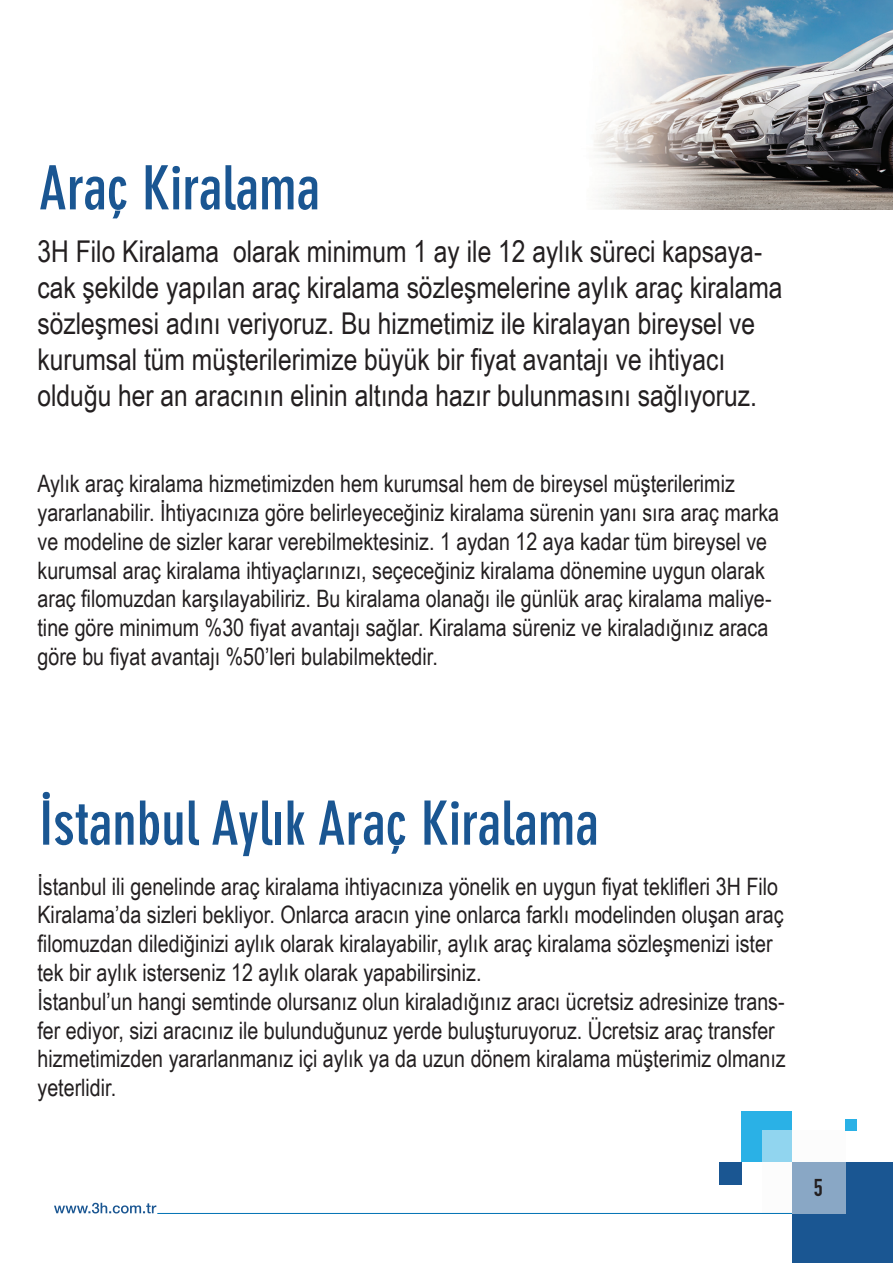
<style>
.page{position:relative;width:893px;height:1263px;background:#fff}
.page>*{position:absolute;margin:0;border:0;box-sizing:border-box;transform-origin:0 0}
.t1{font:60px "DIN Grotesk Std Bold Cn";color:#1a5692}
.t2{font:30px/36px "Arial Narrow";color:#231f20}
.t3{font:24px/28.8px "Arial Narrow";color:#231f20}
.t4{font:24px "DIN Engschrift Std";color:#231f20}
</style>
<div class="page">
<div style="left:792px;top:1162px;width:101px;height:101px;background:#1a5692"></div>
<div style="left:741px;top:1111px;width:51px;height:51px;background:#2ab1e6"></div>
<svg style="left:762px;top:1131px;width:83px;height:83px"></svg>
<div style="left:719px;top:1162px;width:22px;height:22px;background:#1a5692"></div>
<div style="left:845px;top:1120px;width:12px;height:11px;background:#2ab1e6"></div>
<svg style="left:54px;top:1203px;width:102px;height:10px"></svg>
<hr style="left:157px;top:1213px;width:635px;height:1px;background:#0072b4">
<img style="left:594px;top:0;width:299px;height:209px">
<h1 class="t1" style="left:39px;top:153px;width:283px">Araç Kiralama</h1>
<p class="t2" style="left:38px;top:232px;width:747px">3H Filo Kiralama olarak minimum 1 ay ile 12 aylık süreci kapsaya&shy;cak şekilde yapılan araç kiralama sözleşmelerine aylık araç kiralama sözleşmesi adını veriyoruz. Bu hizmetimiz ile kiralayan bireysel ve kurumsal tüm müşterilerimize büyük bir fiyat avantajı ve ihtiyacı olduğu her an aracının elinin altında hazır bulunmasını sağlıyoruz.</p>
<p class="t3" style="left:38px;top:468px;width:743px">Aylık araç kiralama hizmetimizden hem kurumsal hem de bireysel müşterilerimiz yararlanabilir. İhtiyacınıza göre belirleyeceğiniz kiralama sürenin yanı sıra araç marka ve modeline de sizler karar verebilmektesiniz. 1 aydan 12 aya kadar tüm bireysel ve kurumsal araç kiralama ihtiyaçlarınızı, seçeceğiniz kiralama dönemine uygun olarak araç filomuzdan karşılayabiliriz. Bu kiralama olanağı ile günlük araç kiralama maliye&shy;tine göre minimum %30 fiyat avantajı sağlar. Kiralama süreniz ve kiraladığınız araca göre bu fiyat avantajı %50’leri bulabilmektedir.</p>
<h1 class="t1" style="left:39px;top:789px;width:561px">İstanbul Aylık Araç Kiralama</h1>
<p class="t3" style="left:38px;top:871px;width:750px">İstanbul ili genelinde araç kiralama ihtiyacınıza yönelik en uygun fiyat teklifleri 3H Filo Kiralama’da sizleri bekliyor. Onlarca aracın yine onlarca farklı modelinden oluşan araç filomuzdan dilediğinizi aylık olarak kiralayabilir, aylık araç kiralama sözleşmenizi ister tek bir aylık isterseniz 12 aylık olarak yapabilirsiniz.<br>İstanbul’un hangi semtinde olursanız olun kiraladığınız aracı ücretsiz adresinize trans&shy;fer ediyor, sizi aracınız ile bulunduğunuz yerde buluşturuyoruz. Ücretsiz araç transfer hizmetimizden yararlanmanız içi aylık ya da uzun dönem kiralama müşterimiz olmanız yeterlidir.</p>
<p class="t4" style="left:814px;top:1174px;width:10px">5</p>
</div>
